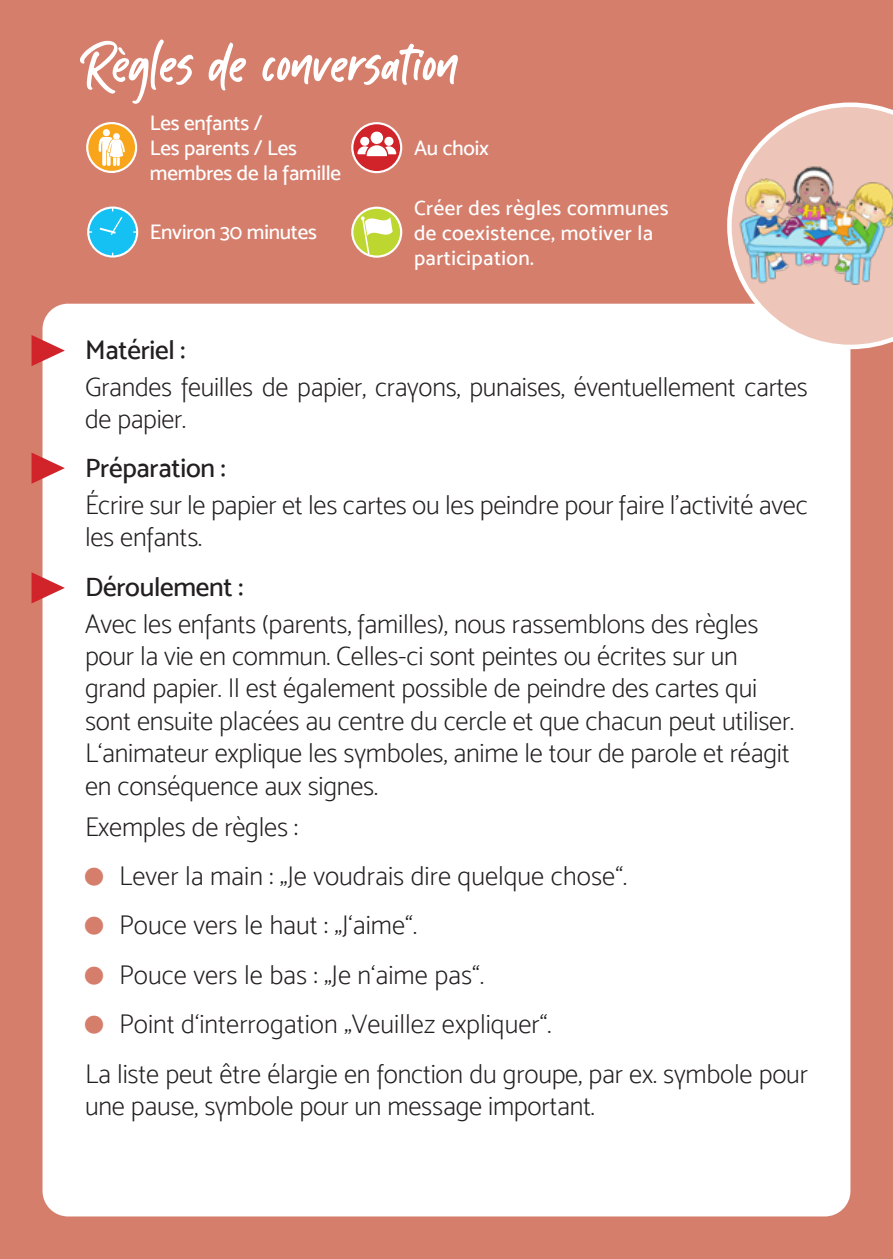
<style>
.page{position:relative;width:893px;height:1259px;background:#d57e6c}
.page>*{position:absolute;margin:0;border:0;box-sizing:border-box;transform-origin:0 0}
.t1{font:81px "Kabut Hitam";color:#fff}
.t2{font:27px/32.4px "Mosk Extra Light 200";letter-spacing:-.01em;color:#231f20}
.t3{font:27px "Mosk Medium 500";letter-spacing:-.01em;color:#231f20}
.t4{font:21px/25.2px "Mosk Medium 500";letter-spacing:-.01em;color:#fff}
.t5{font:21px/25.2px "Mosk Medium 500";letter-spacing:.02em;color:#fff}
.s1{color:#d57e6c}
</style>
<div class="page">
<div style="left:43px;top:304px;width:807px;height:912px;background:#fff;border-radius:26px"></div>
<svg style="left:32px;top:335px;width:33px;height:31px"></svg>
<svg style="left:32px;top:452px;width:33px;height:32px"></svg>
<svg style="left:32px;top:572px;width:33px;height:31px"></svg>
<img style="left:624px;top:102px;width:269px;height:268px">
<svg style="left:87px;top:123px;width:49px;height:49px"></svg>
<div style="left:86px;top:122px;width:51px;height:51px;border:2px solid #fff;border-radius:50%"></div>
<svg style="left:99px;top:129px;width:26px;height:37px"></svg>
<div style="left:88px;top:208px;width:49px;height:48px;background:#15c0f2;border-radius:50%"></div>
<div style="left:87px;top:206px;width:51px;height:51px;border:2px solid #fff;border-radius:50%"></div>
<svg style="left:98px;top:207px;width:26px;height:28px"></svg>
<svg style="left:352px;top:123px;width:49px;height:49px"></svg>
<div style="left:351px;top:122px;width:51px;height:51px;border:2px solid #fff;border-radius:50%"></div>
<svg style="left:357px;top:130px;width:39px;height:26px"></svg>
<svg style="left:352px;top:208px;width:49px;height:49px"></svg>
<div style="left:351px;top:207px;width:51px;height:51px;border:2px solid #fff;border-radius:50%"></div>
<svg style="left:361px;top:216px;width:32px;height:37px"></svg>
<p class="t1" style="left:85px;top:25px;width:375px">Règles de conversation</p>
<p class="t4" style="left:414px;top:135px;width:77px">Au choix</p>
<p class="t4" style="left:150px;top:110px;width:193px">Les enfants /<br>Les parents / Les membres de la famille</p>
<p class="t4" style="left:150px;top:219px;width:169px">Environ 30 minutes</p>
<p class="t5" style="left:414px;top:195px;width:256px">Créer des règles communes de coexistence, motiver la participation.</p>
<p class="t3" style="left:85px;top:334px;width:102px">Matériel :</p>
<p class="t2" style="left:85px;top:370px;width:724px">Grandes feuilles de papier, crayons, punaises, éventuellement cartes de papier.</p>
<p class="t3" style="left:85px;top:452px;width:142px">Préparation :</p>
<p class="t2" style="left:85px;top:489px;width:724px">Écrire sur le papier et les cartes ou les peindre pour faire l’activité avec les enfants.</p>
<p class="t3" style="left:85px;top:571px;width:160px">Déroulement :</p>
<p class="t2" style="left:85px;top:607px;width:710px">Avec les enfants (parents, familles), nous rassemblons des règles pour la vie en commun. Celles-ci sont peintes ou écrites sur un grand papier. Il est également possible de peindre des cartes qui sont ensuite placées au centre du cercle et que chacun peut utiliser.<br>L‘animateur explique les symboles, anime le tour de parole et réagit en conséquence aux signes.</p>
<p class="t2" style="left:85px;top:810px;width:214px">Exemples de règles :</p>
<p class="t2" style="left:85px;top:859px;width:190px"><span class="s1">■</span> Lever la main :</p>
<p class="t2" style="left:287px;top:859px;width:341px">Je voudrais dire quelque chose“.</p>
<p class="t2" style="left:85px;top:909px;width:245px"><span class="s1">■</span> Pouce vers le haut :</p>
<p class="t2" style="left:280px;top:874px;width:9px">”</p>
<p class="t2" style="left:342px;top:909px;width:76px">J‘aime“.</p>
<p class="t2" style="left:335px;top:924px;width:9px">”</p>
<p class="t2" style="left:85px;top:958px;width:234px"><span class="s1">■</span> Pouce vers le bas :</p>
<p class="t2" style="left:332px;top:958px;width:154px">Je n‘aime pas“.</p>
<p class="t2" style="left:85px;top:1008px;width:254px"><span class="s1">■</span> Point d‘interrogation</p>
<p class="t2" style="left:324px;top:973px;width:9px">”</p>
<p class="t2" style="left:352px;top:1008px;width:201px">Veuillez expliquer“.</p>
<p class="t2" style="left:85px;top:1057px;width:724px">La liste peut être élargie en fonction du groupe, par ex. symbole pour une pause, symbole pour un message important.</p>
<p class="t2" style="left:344px;top:1023px;width:9px">”</p>
</div>
